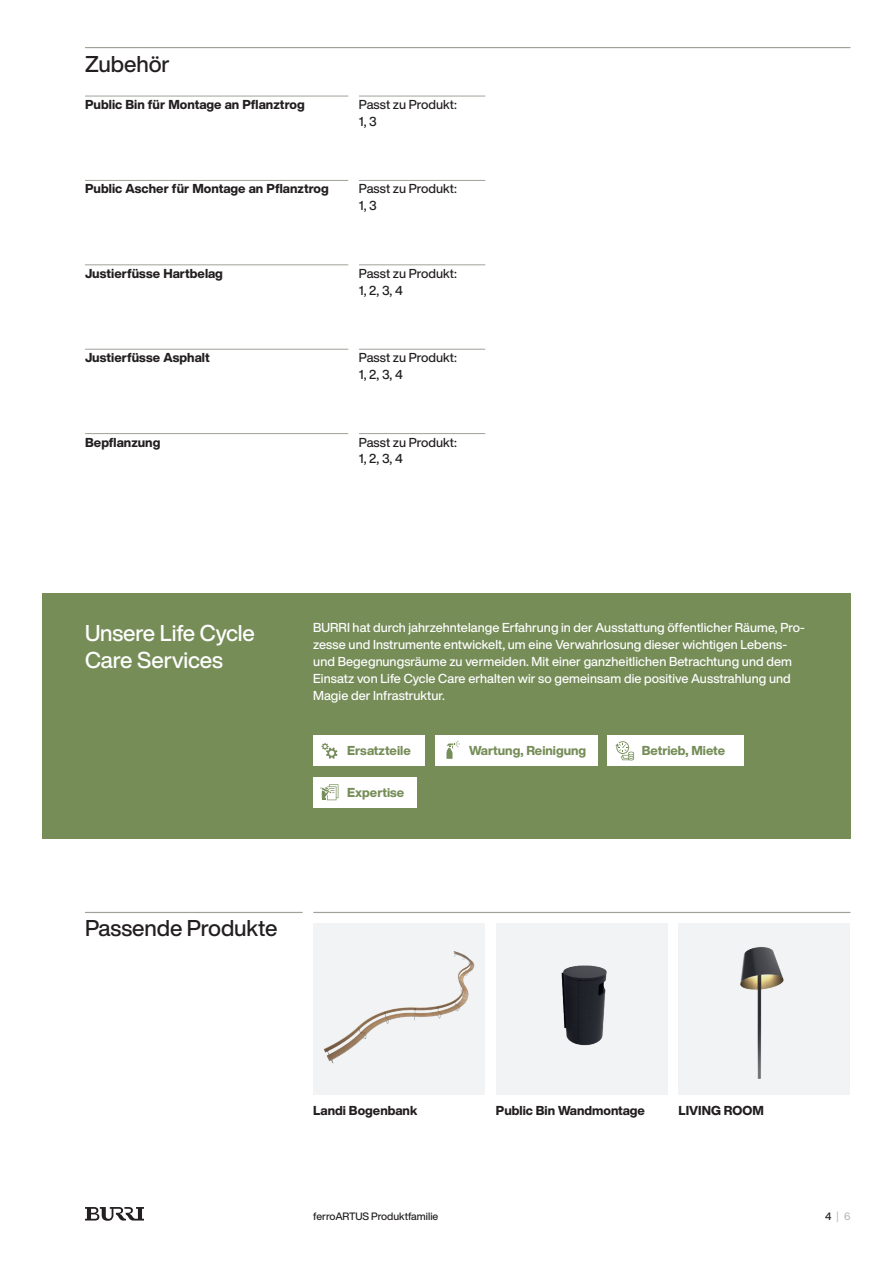
<style>
.page{position:relative;width:893px;height:1263px;background:#fff}
.page>*{position:absolute;margin:0;border:0;box-sizing:border-box;transform-origin:0 0}
.t1{font:500 22.5px/27px "Helvetica Now Display";letter-spacing:-.005em;color:#fff}
.t2{font:500 22.5px "Helvetica Now Display";letter-spacing:-.005em;color:#231f20}
.t3{font:500 12.75px/17px "Helvetica Now Display";letter-spacing:.005em;color:#fff}
.t4{font:800 12.75px "Helvetica Now Display";letter-spacing:.005em;color:#231f20}
.t5{font:500 12.75px/17px "Helvetica Now Display";letter-spacing:-.005em;color:#231f20}
.t6{font:800 12.75px "Helvetica Now Display";color:#768d58}
.t7{font:500 10.5px "Helvetica Now Display";letter-spacing:-.005em;color:#231f20}
.t8{font:500 10.5px "Helvetica Now Display";color:#b8bcbf}
.s1{color:#231f20}
</style>
<div class="page">
<svg style="left:85px;top:1207px;width:59px;height:14px"></svg>
<div style="left:678px;top:923px;width:172px;height:172px;background:#f2f3f4"></div>
<div style="left:313px;top:923px;width:172px;height:172px;background:#f2f3f4"></div>
<div style="left:496px;top:923px;width:172px;height:172px;background:#f2f3f4"></div>
<img style="left:323px;top:951px;width:152px;height:113px">
<img style="left:561px;top:965px;width:46px;height:81px">
<div style="left:42px;top:593px;width:808px;height:245px;background:#768d58"></div>
<div style="left:313px;top:735px;width:111px;height:31px;background:#fff"></div>
<div style="left:435px;top:735px;width:162px;height:31px;background:#fff"></div>
<div style="left:608px;top:735px;width:136px;height:31px;background:#fff"></div>
<div style="left:313px;top:777px;width:104px;height:31px;background:#fff"></div>
<svg style="left:321px;top:743px;width:16px;height:16px"></svg>
<svg style="left:446px;top:741px;width:14px;height:18px"></svg>
<hr style="left:85px;top:96px;width:263px;height:1px;background:#9fa298">
<hr style="left:85px;top:180px;width:263px;height:1px;background:#9fa298">
<hr style="left:85px;top:265px;width:263px;height:1px;background:#9fa298">
<hr style="left:85px;top:349px;width:263px;height:1px;background:#9fa298">
<hr style="left:85px;top:433px;width:263px;height:1px;background:#9fa298">
<hr style="left:359px;top:96px;width:126px;height:1px;background:#9fa298">
<hr style="left:359px;top:180px;width:126px;height:1px;background:#9fa298">
<hr style="left:359px;top:265px;width:126px;height:1px;background:#9fa298">
<hr style="left:359px;top:349px;width:126px;height:1px;background:#9fa298">
<hr style="left:359px;top:433px;width:126px;height:1px;background:#9fa298">
<hr style="left:85px;top:47px;width:765px;height:1px;background:#9fa298">
<hr style="left:85px;top:912px;width:218px;height:1px;background:#9fa298">
<hr style="left:313px;top:912px;width:537px;height:1px;background:#9fa298">
<img style="left:740px;top:947px;width:44px;height:132px">
<svg style="left:615px;top:741px;width:19px;height:19px"></svg>
<svg style="left:320px;top:784px;width:18px;height:16px"></svg>
<h1 class="t2" style="left:85px;top:48px;width:86px">Zubehör</h1>
<p class="t4" style="left:85px;top:96px;width:221px">Public Bin für Montage an Pflanztrog</p>
<p class="t5" style="left:359px;top:96px;width:99px">Passt zu Produkt:<br>1, 3</p>
<p class="t4" style="left:85px;top:180px;width:245px">Public Ascher für Montage an Pflanztrog</p>
<p class="t5" style="left:359px;top:180px;width:99px">Passt zu Produkt:<br>1, 3</p>
<p class="t4" style="left:85px;top:265px;width:139px">Justierfüsse Hartbelag</p>
<p class="t5" style="left:359px;top:265px;width:99px">Passt zu Produkt:<br>1, 2, 3, 4</p>
<p class="t4" style="left:85px;top:349px;width:126px">Justierfüsse Asphalt</p>
<p class="t5" style="left:359px;top:349px;width:99px">Passt zu Produkt:<br>1, 2, 3, 4</p>
<p class="t4" style="left:85px;top:433px;width:77px">Bepflanzung</p>
<p class="t5" style="left:359px;top:433px;width:99px">Passt zu Produkt:<br>1, 2, 3, 4</p>
<h1 class="t1" style="left:85px;top:619px;width:172px">Unsere Life Cycle<br>Care Services</h1>
<p class="t3" style="left:313px;top:619px;width:493px">BURRI hat durch jahrzehntelange Erfahrung in der Ausstattung öffentlicher Räume, Pro&shy;zesse und Instrumente entwickelt, um eine Verwahrlosung dieser wichtigen Lebens&shy;und Begegnungsräume zu vermeiden. Mit einer ganzheitlichen Betrachtung und dem Einsatz von Life Cycle Care erhalten wir so gemeinsam die positive Ausstrahlung und Magie der Infrastruktur.</p>
<h1 class="t2" style="left:85px;top:913px;width:194px">Passende Produkte</h1>
<p class="t6" style="left:347px;top:742px;width:65px">Ersatzteile</p>
<p class="t6" style="left:469px;top:742px;width:119px">Wartung, Reinigung</p>
<p class="t6" style="left:642px;top:742px;width:85px">Betrieb, Miete</p>
<p class="t6" style="left:347px;top:783px;width:59px">Expertise</p>
<p class="t4" style="left:313px;top:1102px;width:106px">Landi Bogenbank</p>
<p class="t4" style="left:496px;top:1102px;width:151px">Public Bin Wandmontage</p>
<p class="t4" style="left:678px;top:1102px;width:87px">LIVING ROOM</p>
<p class="t7" style="left:313px;top:1209px;width:127px">ferroARTUS Produktfamilie</p>
<p class="t8" style="left:825px;top:1209px;width:27px"><span class="s1">4</span>|6</p>
</div>
